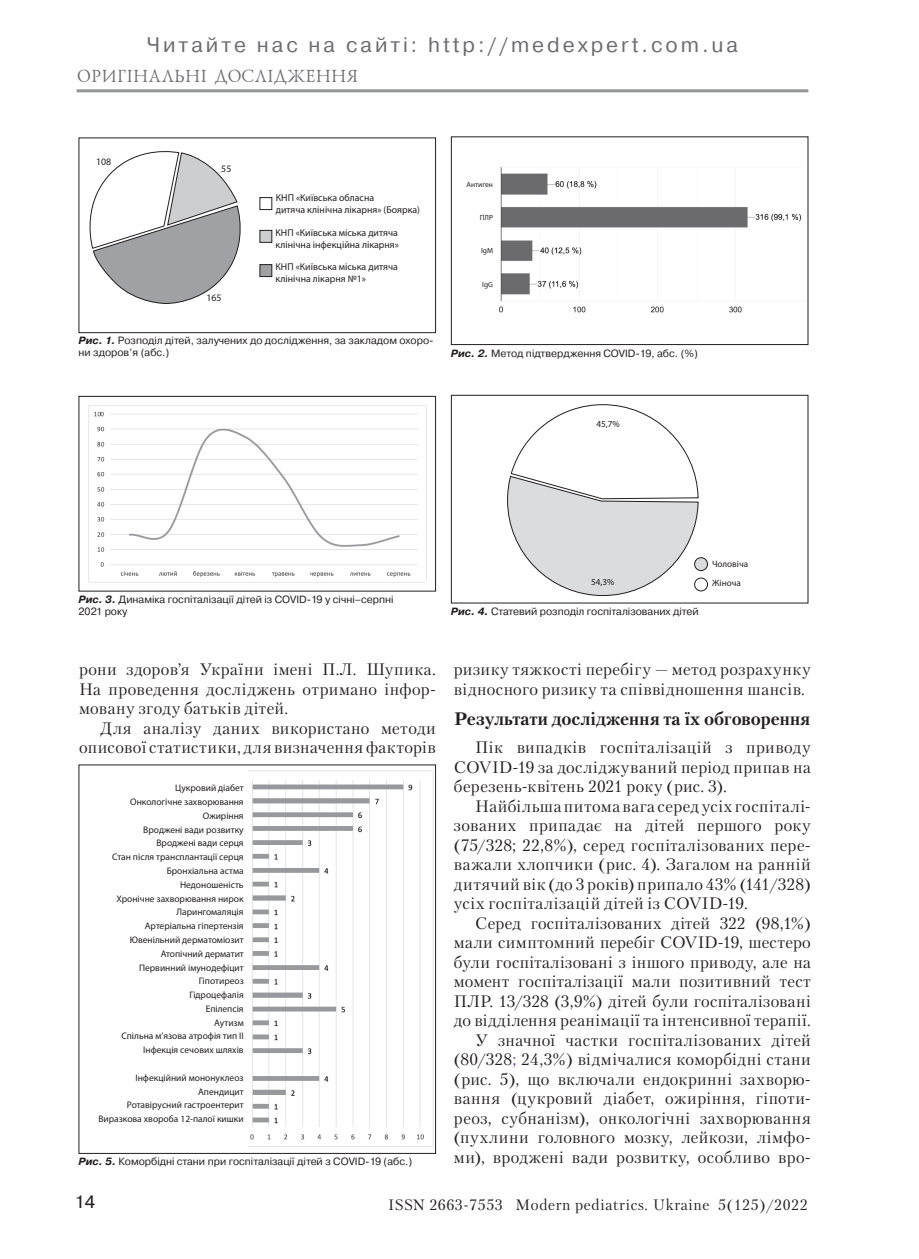
<style>
.page{position:relative;width:919px;height:1259px;background:#fff}
.page>*{position:absolute;margin:0;border:0;box-sizing:border-box;transform-origin:0 0}
.t1{font:21px "Pragmatica C";letter-spacing:.14em;color:#6c6d70}
.t2{font:700 18px "Petersburg";color:#231f20}
.t3{font:18px "Lazurski Cyrillic";letter-spacing:.04em;color:#6c6d70}
.t4{font:18px "Pragmatica C";color:#231f20}
.t5{font:16.5px/19.5px "Petersburg";letter-spacing:.025em;color:#231f20;text-align:justify}
.t6{font:15px "Petersburg";letter-spacing:.04em;color:#231f20}
.t7{font:10.5px/12px "Pragmatica";color:#231f20}
.t8{font:9.9px/11.9px "Myriad Pro";color:#231f20}
.t9{font:9.45px/13.8px "Myriad Pro";color:#231f20;text-align:right}
.t10{font:9.15px "Myriad Pro";color:#231f20}
.t11{font:7.5px "Myriad Pro";color:#231f20}
.s1{font-weight:700;font-style:italic}
.s2{color:#7030a0}
</style>
<div class="page">
<hr style="left:77px;top:89px;width:731px;height:3px;background:#939598">
<svg style="left:90px;top:151px;width:151px;height:153px"></svg>
<div style="left:260px;top:197px;width:12px;height:13px;background:#fff;border:1px solid #231f20"></div>
<div style="left:260px;top:230px;width:12px;height:12px;background:#cdced0;border:1px solid #231f20"></div>
<div style="left:260px;top:264px;width:12px;height:13px;background:#a0a1a5;border:1px solid #231f20"></div>
<div style="left:79px;top:137px;width:357px;height:196px;border:1px solid #231f20"></div>
<img style="left:88px;top:405px;width:338px;height:177px">
<div style="left:79px;top:396px;width:357px;height:195px;border:1px solid #231f20"></div>
<img style="left:499px;top:167px;width:303px;height:146px">
<div style="left:451px;top:136px;width:357px;height:209px;border:1px solid #231f20"></div>
<svg style="left:507px;top:404px;width:191px;height:192px"></svg>
<div style="left:694px;top:558px;width:13px;height:12px;background:#dbdcde;border-radius:50%"></div>
<div style="left:694px;top:557px;width:13px;height:14px;border:1px solid #231f20;border-radius:50%"></div>
<div style="left:694px;top:578px;width:13px;height:13px;background:#fff;border-radius:50%"></div>
<div style="left:694px;top:578px;width:13px;height:13px;border:1px solid #231f20;border-radius:50%"></div>
<div style="left:451px;top:395px;width:357px;height:208px;border:1px solid #231f20"></div>
<img style="left:250px;top:771px;width:183px;height:369px">
<p class="t1" style="left:147px;top:33px;width:592px">Читайте нас на сайті: http://medexpert.com.ua</p>
<p class="t3" style="left:77px;top:66px;width:282px">ОРИГІНАЛЬНІ ДОСЛІДЖЕННЯ</p>
<p class="t8" style="left:96px;top:155px;width:17px">108</p>
<p class="t8" style="left:221px;top:163px;width:12px">55</p>
<p class="t8" style="left:206px;top:292px;width:17px">165</p>
<p class="t8" style="left:276px;top:192px;width:146px">КНП «Київська обласна<br>дитяча клінічна лікарня» (Боярка)</p>
<p class="t8" style="left:275px;top:227px;width:125px">КНП «Київська міська дитяча клінічна інфекційна лікарня»</p>
<p class="t8" style="left:275px;top:261px;width:124px">КНП «Київська міська дитяча клінічна лікарня №1»</p>
<p class="t7" style="left:79px;top:335px;width:356px"><span class="s1">Рис. 1.</span> Розподіл дітей, залучених до дослідження, за закладом охоро&shy;ни здоров’я (абс.)</p>
<p class="t11" style="left:466px;top:180px;width:28px">Антиген</p>
<p class="t11" style="left:480px;top:213px;width:15px">ПЛР</p>
<p class="t11" style="left:481px;top:246px;width:13px">IgM</p>
<p class="t11" style="left:482px;top:279px;width:12px">IgG</p>
<p class="t7" style="left:451px;top:347px;width:248px"><span class="s1">Рис. 2.</span> Метод підтвердження COVID-19, абс. (%)</p>
<p class="t10" style="left:596px;top:418px;width:25px">45,7%</p>
<p class="t7" style="left:79px;top:593px;width:316px"><span class="s1">Рис. 3.</span> Динаміка госпіталізації дітей із COVID-19 у січні–серпні<br>2021 року</p>
<p class="t10" style="left:712px;top:558px;width:38px">Чоловіча</p>
<p class="t10" style="left:591px;top:576px;width:25px">54,3%</p>
<p class="t10" style="left:712px;top:577px;width:30px">Жіноча</p>
<p class="t7" style="left:451px;top:605px;width:249px"><span class="s1">Рис. 4.</span> Статевий розподіл госпіталізованих дітей</p>
<p class="t5" style="left:79px;top:659px;width:358px">рони здоров’я України імені П.Л. Шупика.<br>На проведення досліджень отримано інфор&shy;мовану згоду батьків дітей.</p>
<p class="t5" style="left:79px;top:718px;width:358px;text-align:right">Для аналізу даних використано методи описової статистики, для визначення факторів</p>
<p class="t9" style="left:112px;top:781px;width:133px">Цукровий діабет<br>Онкологічне захворювання<br>Ожиріння<br>Вроджені вади розвитку<br>Вроджені вади серця<br>Стан після трансплантації серця<br>Бронхіальна астма<br>Недоношеність<br>Хронічне захворювання нирок<br>Ларингомаляція<br>Артеріальна гіпертензія<br>Ювенільний дерматоміозит<br>Атопічний дерматит<br>Первинний імунодефіцит<br>Гіпотиреоз<br>Гідроцефалія<br>Епілепсія<br>Аутизм<br>Спільна м’язова атрофія тип ІІ<br>Інфекція сечових шляхів</p>
<p class="t9" style="left:98px;top:1070px;width:147px">Інфекційний мононуклеоз<br>Апендицит<br>Ротавірусний гастроентерит<br>Виразкова хвороба 12-палої кишки</p>
<p class="t7" style="left:79px;top:1156px;width:335px"><span class="s1">Рис. 5.</span> Коморбідні стани при госпіталізації дітей з COVID-19 (абс.)</p>
<p class="t5" style="left:454px;top:659px;width:358px">ризику тяжкості перебігу — метод розрахунку відносного ризику та співвідношення шансів.</p>
<p class="t2" style="left:454px;top:706px;width:357px">Результати дослідження та їх обговорення</p>
<p class="t5" style="left:454px;top:737px;width:358px;text-indent:21px">Пік випадків госпіталізацій з приводу COVID-19 за досліджуваний період припав на березень-квітень 2021 року (рис. 3).</p>
<p class="t5" style="left:454px;top:796px;width:358px;text-indent:21px">Найбільша питома вага серед усіх госпіталі&shy;зованих припадає на дітей першого року (75/328; 22,8%), серед госпіталізованих пере&shy;важали хлопчики (рис. 4). Загалом на ранній дитячий вік (до 3 років) припало 43% (141/328) усіх госпіталізацій дітей із СOVID-19.</p>
<p class="t5" style="left:454px;top:913px;width:358px;text-align:right">Серед госпіталізованих дітей 322 (98,1%) мали симптомний перебіг COVID-19, шестеро були госпіталізовані з іншого приводу, але на момент госпіталізації мали позитивний тест ПЛР. 13/328 (3,9%) дітей були госпіталізовані до відділення реанімації та інтенсивної терапії.<br>У значної частки госпіталізованих дітей (80/328<span class="s2">;</span> 24,3%) відмічалися коморбідні стани (рис. 5), що включали ендокринні захворю&shy;вання (цукровий діабет, ожиріння, гіпоти&shy;реоз, субнанізм), онкологічні захворювання (пухлини головного мозку, лейкози, лімфо&shy;ми), вроджені вади розвитку, особливо вро-</p>
<p class="t4" style="left:74px;top:1191px;width:22px">14</p>
<p class="t6" style="left:388px;top:1195px;width:421px">ISSN 2663-7553 Modern pediatrics. Ukraine 5(125)/2022</p>
</div>
